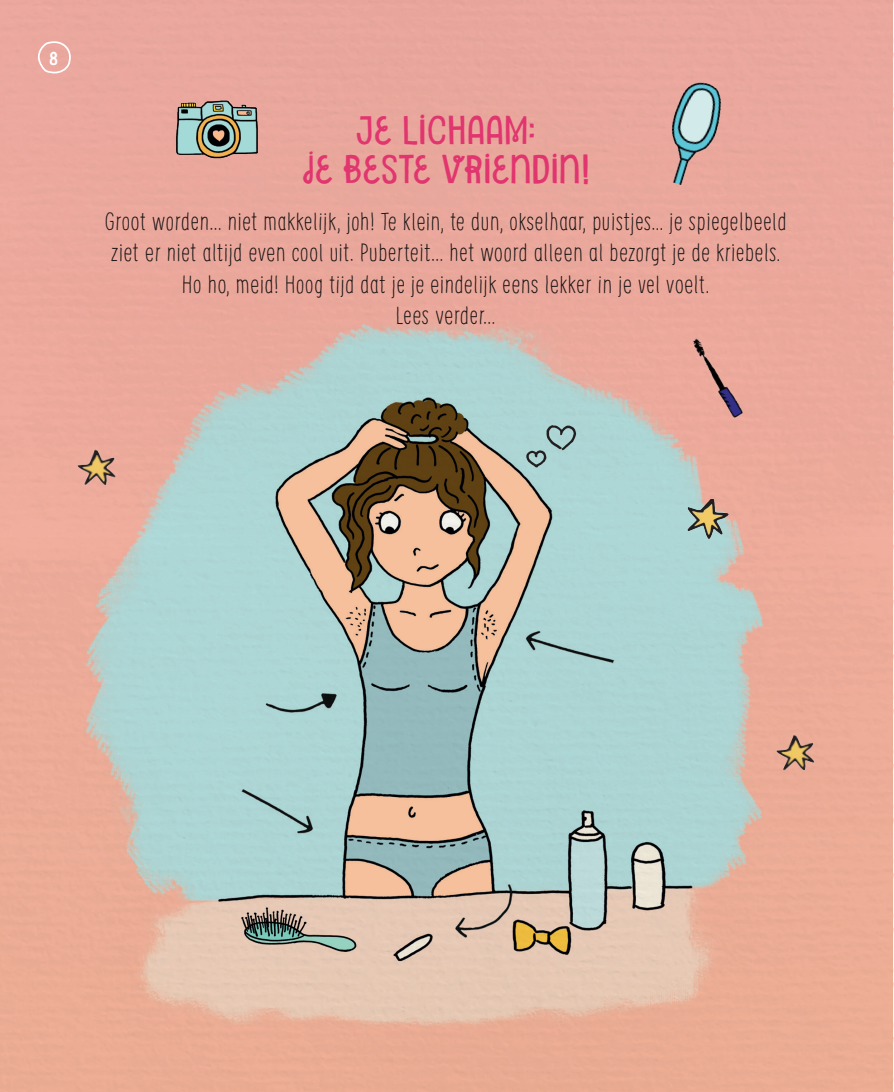
<style>
.page{position:relative;width:894px;height:1092px;background:#fff}
.page>*{position:absolute;margin:0;border:0;box-sizing:border-box;transform-origin:0 0}
.t1{font:36.75px/38.5px "Undersong Solid";letter-spacing:.04em;color:#e1356f;text-align:center}
.t2{font:300 24.5px/31.5px "Supernettcn";letter-spacing:.03em;color:#1a1415;text-align:center}
.t3{font:700 18.38px "Supernettcn";color:#fff}
</style>
<div class="page">
<img style="left:0;top:0;width:891px;height:1092px">
<svg style="left:526px;top:425px;width:50px;height:42px;background:#97b9b9"></svg>
<img style="left:73px;top:445px;width:53px;height:45px">
<img style="left:771px;top:730px;width:53px;height:45px">
<img style="left:678px;top:499px;width:50px;height:42px">
<img style="left:152px;top:71px;width:119px;height:107px">
<div style="left:667px;top:331px;width:104px;height:103px;background:#eca99b"></div>
<img style="left:644px;top:70px;width:99px;height:124px">
<svg style="left:37px;top:40px;width:35px;height:34px"></svg>
<svg style="left:891px;top:0;width:3px;height:1092px"></svg>
<p class="t3" style="left:49px;top:46px;width:11px">8</p>
<h1 class="t1" style="left:303px;top:111px;width:287px">JE LICHAAM:<br>JE BESTE VRIENDIN!</h1>
<p class="t2" style="left:105px;top:204px;width:683px">Groot worden… niet makkelijk, joh! Te klein, te dun, okselhaar, puistjes... je spiegelbeeld ziet er niet altijd even cool uit. Puberteit… het woord alleen al bezorgt je de kriebels.<br>Ho ho, meid! Hoog tijd dat je je eindelijk eens lekker in je vel voelt.<br>Lees verder…</p>
</div>
